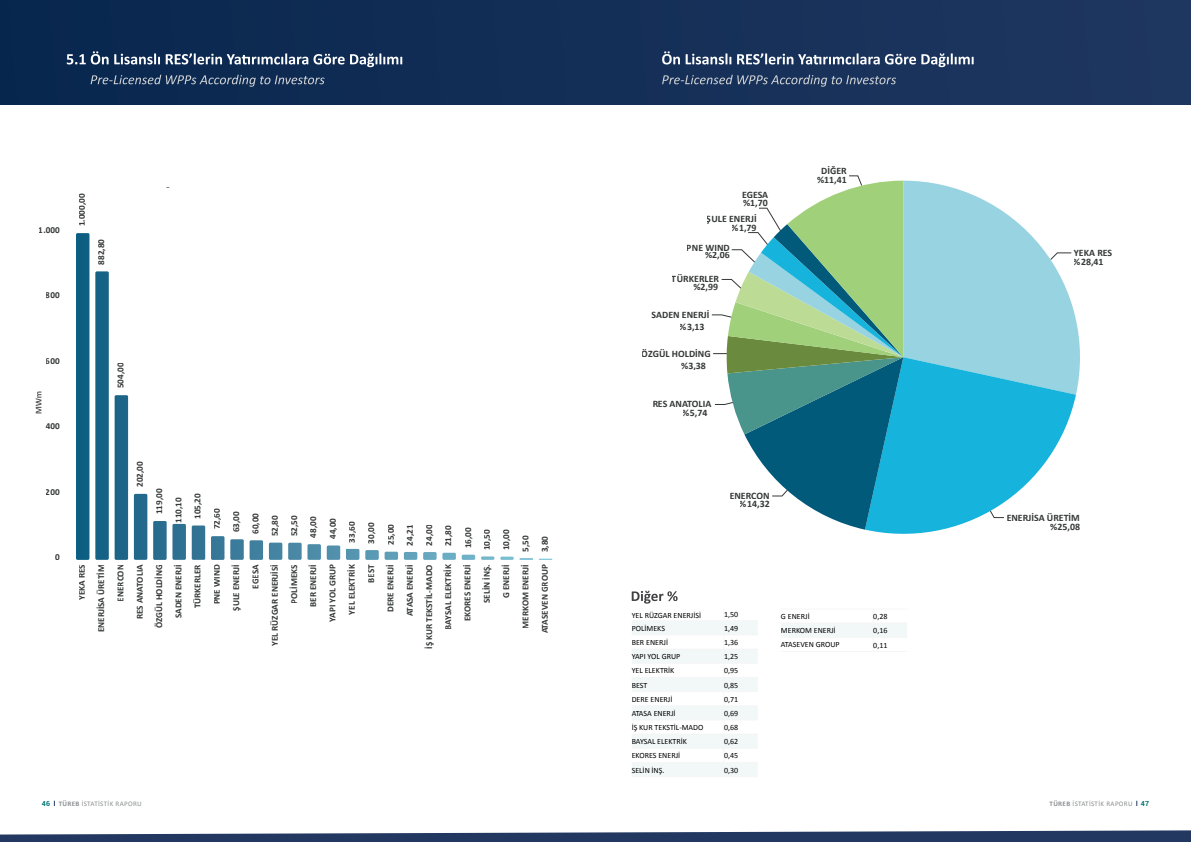
<style>
.page{position:relative;width:1191px;height:842px;background:#fff}
.page>*{position:absolute;margin:0;border:0;box-sizing:border-box;transform-origin:0 0}
.t1{font:700 9.9px/8.9px "Calibri";color:#353838;text-align:right}
.t2{font:700 9.2px/19.3px "Calibri";color:#353838;text-align:right}
.t3{font:8px "Calibri";color:#000}
.t4{font:7px "Calibri";letter-spacing:.05em;color:#8a8c8e}
.t5{font:700 7px "Roboto";color:#027373}
.s1{font-weight:700}
.s2{font-family:"Roboto";font-weight:700;color:#027373}
</style>
<div class="page">
<div style="left:0;top:0;width:1191px;height:105px;background:#142f57"></div>
<svg style="left:67px;top:51px;width:335px;height:16px"></svg>
<svg style="left:91px;top:75px;width:233px;height:12px"></svg>
<svg style="left:36px;top:391px;width:5px;height:22px"></svg>
<svg style="left:76px;top:233px;width:33px;height:327px"></svg>
<div style="left:115px;top:395px;width:13px;height:165px;background:#1c6588"></div>
<svg style="left:134px;top:494px;width:13px;height:66px"></svg>
<svg style="left:153px;top:521px;width:33px;height:39px"></svg>
<svg style="left:192px;top:525px;width:13px;height:35px"></svg>
<svg style="left:211px;top:536px;width:13px;height:24px"></svg>
<svg style="left:230px;top:539px;width:33px;height:21px"></svg>
<svg style="left:269px;top:543px;width:13px;height:17px"></svg>
<svg style="left:288px;top:543px;width:33px;height:17px"></svg>
<svg style="left:327px;top:545px;width:13px;height:15px"></svg>
<svg style="left:346px;top:549px;width:13px;height:11px"></svg>
<svg style="left:365px;top:550px;width:33px;height:10px"></svg>
<svg style="left:404px;top:552px;width:13px;height:8px"></svg>
<svg style="left:423px;top:552px;width:13px;height:8px"></svg>
<svg style="left:442px;top:553px;width:14px;height:7px"></svg>
<svg style="left:462px;top:555px;width:13px;height:5px"></svg>
<svg style="left:481px;top:556px;width:13px;height:4px"></svg>
<svg style="left:500px;top:557px;width:33px;height:3px"></svg>
<svg style="left:539px;top:559px;width:13px;height:1px"></svg>
<svg style="left:0;top:830px;width:1191px;height:12px"></svg>
<svg style="left:662px;top:51px;width:311px;height:16px"></svg>
<svg style="left:662px;top:75px;width:234px;height:12px"></svg>
<svg style="left:711px;top:175px;width:369px;height:359px"></svg>
<svg style="left:631px;top:591px;width:127px;height:185px"></svg>
<hr style="left:873px;top:608px;width:34px;height:1px;background:#f6f6f6">
<hr style="left:781px;top:651px;width:92px;height:1px;background:#f6f6f6">
<hr style="left:873px;top:651px;width:34px;height:1px;background:#f6f6f6">
<div style="left:781px;top:623px;width:126px;height:14px;background:#f2f8f8"></div>
<hr style="left:781px;top:637px;width:92px;height:1px;background:#f6f6f6">
<p class="t2" style="left:39px;top:220px;width:23px">1.000</p>
<p class="t2" style="left:46px;top:286px;width:15px">800</p>
<p class="t2" style="left:72px;top:226px;width:34px;rotate:-90deg">1.000,00</p>
<p class="t2" style="left:91px;top:265px;width:27px;rotate:-90deg">882,80</p>
<p class="t2" style="left:46px;top:351px;width:15px">600</p>
<p class="t2" style="left:46px;top:416px;width:15px">400</p>
<p class="t2" style="left:46px;top:482px;width:15px">200</p>
<p class="t2" style="left:55px;top:547px;width:6px">0</p>
<p class="t2" style="left:111px;top:388px;width:27px;rotate:-90deg">504,00</p>
<p class="t2" style="left:130px;top:487px;width:27px;rotate:-90deg">202,00</p>
<p class="t2" style="left:149px;top:514px;width:27px;rotate:-90deg">119,00</p>
<p class="t2" style="left:168px;top:523px;width:27px;rotate:-90deg">110,10</p>
<p class="t2" style="left:188px;top:519px;width:27px;rotate:-90deg">105,20</p>
<p class="t2" style="left:207px;top:529px;width:22px;rotate:-90deg">72,60</p>
<p class="t2" style="left:226px;top:532px;width:22px;rotate:-90deg">63,00</p>
<p class="t2" style="left:246px;top:534px;width:22px;rotate:-90deg">60,00</p>
<p class="t2" style="left:265px;top:536px;width:22px;rotate:-90deg">52,80</p>
<p class="t2" style="left:284px;top:536px;width:22px;rotate:-90deg">52,50</p>
<p class="t2" style="left:303px;top:537px;width:22px;rotate:-90deg">48,00</p>
<p class="t2" style="left:323px;top:539px;width:22px;rotate:-90deg">44,00</p>
<p class="t2" style="left:342px;top:543px;width:22px;rotate:-90deg">33,60</p>
<p class="t2" style="left:361px;top:544px;width:22px;rotate:-90deg">30,00</p>
<p class="t2" style="left:381px;top:545px;width:22px;rotate:-90deg">25,00</p>
<p class="t2" style="left:400px;top:548px;width:25px;text-align:center;rotate:-90deg">24,21<br>24,00<br>21,80<br>16,00</p>
<p class="t2" style="left:477px;top:552px;width:24px;text-align:left;rotate:-90deg">10,50<br>10,00<br>5,50<br>3,80</p>
<p class="t2" style="left:72px;top:649px;width:86px;rotate:-90deg">YEKA RES<br>ENERJİSA ÜRETİM<br>ENERCON<br>RES ANATOLIA<br>ÖZGÜL HOLDİNG<br>SADEN ENERJİ<br>TÜRKERLER<br>PNE WIND<br>ŞULE ENERJİ<br>EGESA<br>YEL RÜZGAR ENERJİSİ<br>POLİMEKS<br>BER ENERJİ<br>YAPI YOL GRUP<br>YEL ELEKTRİK<br>BEST<br>DERE ENERJİ<br>ATASA ENERJİ<br>İŞ KUR TEKSTİL-MADO<br>BAYSAL ELEKTRİK<br>EKORES ENERJİ<br>SELİN İNŞ.<br>G ENERJİ<br>MERKOM ENERJİ<br>ATASEVEN GROUP</p>
<p class="t1" style="left:742px;top:190px;width:28px;text-align:left">EGESA %1,70</p>
<p class="t1" style="left:707px;top:214px;width:51px">ŞULE ENERJİ %1,79</p>
<p class="t1" style="left:686px;top:243px;width:45px;line-height:7.9px">PNE WIND %2,06</p>
<p class="t1" style="left:672px;top:275px;width:49px;line-height:7.9px">TÜRKERLER %2,99</p>
<p class="t1" style="left:680px;top:309px;width:31px;line-height:11.8px;text-align:left;text-indent:-28px">SADEN ENERJİ %3,13</p>
<p class="t1" style="left:681px;top:347px;width:31px;line-height:11.8px;text-align:left;text-indent:-39px">ÖZGÜL HOLDİNG %3,38</p>
<p class="t1" style="left:682px;top:399px;width:30px;text-align:left;text-indent:-30px">RES ANATOLIA %5,74</p>
<p class="t1" style="left:729px;top:491px;width:42px;line-height:7.9px">ENERCON %14,32</p>
<p class="t1" style="left:817px;top:166px;width:31px;text-align:center">DİĞER %11,41</p>
<p class="t3" style="left:631px;top:610px;width:71px">YEL RÜZGAR ENERJİSİ</p>
<p class="t3" style="left:724px;top:610px;width:16px">1,50</p>
<p class="t3" style="left:631px;top:623px;width:35px">POLİMEKS</p>
<p class="t3" style="left:724px;top:623px;width:16px">1,49</p>
<p class="t3" style="left:631px;top:637px;width:38px">BER ENERJİ</p>
<p class="t3" style="left:724px;top:637px;width:16px">1,36</p>
<p class="t3" style="left:631px;top:651px;width:50px">YAPI YOL GRUP</p>
<p class="t3" style="left:724px;top:651px;width:16px">1,25</p>
<p class="t3" style="left:631px;top:666px;width:44px">YEL ELEKTRİK</p>
<p class="t3" style="left:724px;top:666px;width:16px">0,95</p>
<p class="t3" style="left:631px;top:680px;width:17px">BEST</p>
<p class="t3" style="left:724px;top:680px;width:16px">0,85</p>
<p class="t3" style="left:631px;top:694px;width:42px">DERE ENERJİ</p>
<p class="t3" style="left:724px;top:694px;width:16px">0,71</p>
<p class="t3" style="left:631px;top:708px;width:45px">ATASA ENERJİ</p>
<p class="t3" style="left:724px;top:708px;width:16px">0,69</p>
<p class="t3" style="left:631px;top:722px;width:73px">İŞ KUR TEKSTİL-MADO</p>
<p class="t3" style="left:724px;top:722px;width:16px">0,68</p>
<p class="t3" style="left:631px;top:737px;width:57px">BAYSAL ELEKTRİK</p>
<p class="t3" style="left:724px;top:737px;width:16px">0,62</p>
<p class="t3" style="left:631px;top:751px;width:50px">EKORES ENERJİ</p>
<p class="t3" style="left:724px;top:751px;width:16px">0,45</p>
<p class="t3" style="left:631px;top:765px;width:34px">SELİN İNŞ.</p>
<p class="t3" style="left:724px;top:765px;width:16px">0,30</p>
<p class="t3" style="left:781px;top:611px;width:30px">G ENERJİ</p>
<p class="t3" style="left:873px;top:611px;width:16px">0,28</p>
<p class="t3" style="left:781px;top:626px;width:56px">MERKOM ENERJİ</p>
<p class="t3" style="left:873px;top:626px;width:16px">0,16</p>
<p class="t3" style="left:781px;top:640px;width:60px">ATASEVEN GROUP</p>
<p class="t3" style="left:873px;top:640px;width:16px">0,11</p>
<p class="t1" style="left:1073px;top:248px;width:40px;text-align:left">YEKA RES %28,41</p>
<p class="t1" style="left:1006px;top:513px;width:75px">ENERJİSA ÜRETİM %25,08</p>
<p class="t5" style="left:42px;top:798px;width:10px">46</p>
<p class="t4" style="left:59px;top:799px;width:84px"><span class="s1">TÜREB</span> İSTATİSTİK RAPORU</p>
<p class="t4" style="left:1049px;top:799px;width:101px"><span class="s1">TÜREB</span> İSTATİSTİK RAPORU <span class="s2">47</span></p>
</div>
